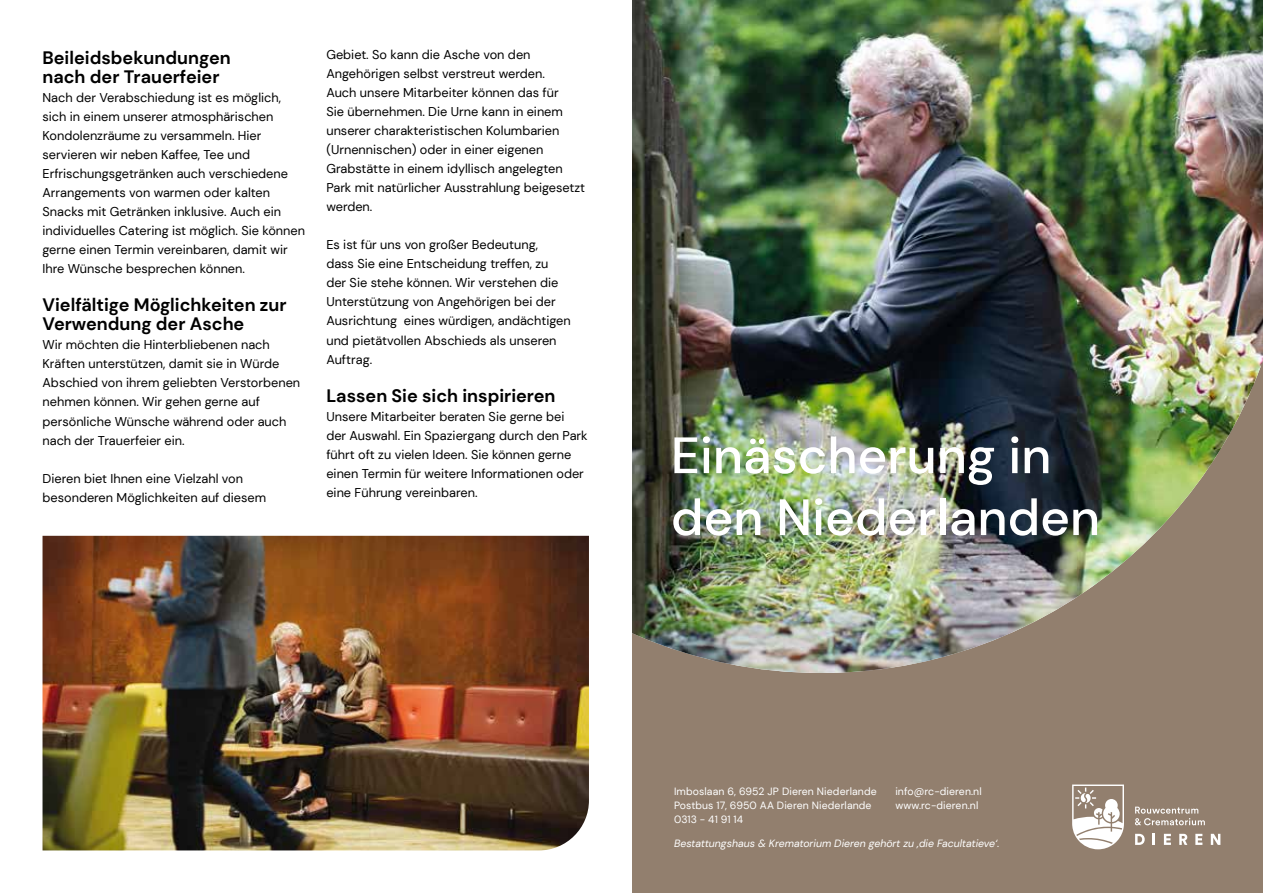
<style>
.page{position:relative;width:1263px;height:893px;background:#fff}
.page>*{position:absolute;margin:0;border:0;box-sizing:border-box;transform-origin:0 0}
.t1{font:500 51px/61.9px "DM Sans";color:#fff}
.t2{font:700 18px/19px "DM Sans";color:#000}
.t3{font:12.75px/19px "DM Sans";color:#000}
.t4{font:10.5px/14.2px "DM Sans";letter-spacing:.01em;color:#fff}
.t5{font:italic 10.5px "DM Sans";color:#fff}
</style>
<div class="page">
<div style="left:631px;top:0;width:632px;height:893px;background:#927f6e"></div>
<svg style="left:1135px;top:807px;width:70px;height:18px"></svg>
<svg style="left:1135px;top:834px;width:10px;height:11px"></svg>
<svg style="left:1153px;top:834px;width:2px;height:11px"></svg>
<svg style="left:1164px;top:834px;width:7px;height:11px"></svg>
<svg style="left:1179px;top:834px;width:8px;height:11px"></svg>
<svg style="left:1195px;top:834px;width:7px;height:11px"></svg>
<svg style="left:1211px;top:834px;width:9px;height:11px"></svg>
<svg style="left:1072px;top:784px;width:52px;height:65px"></svg>
<img style="left:631px;top:0;width:632px;height:673px">
<img style="left:43px;top:536px;width:546px;height:314px">
<h2 class="t2" style="left:43px;top:48px;width:190px">Beileidsbekundungen nach der Trauerfeier</h2>
<p class="t3" style="left:43px;top:88px;width:264px">Nach der Verabschiedung ist es möglich, sich in einem unserer atmosphärischen Kondolenzräume zu versammeln. Hier servieren wir neben Kaffee, Tee und Erfrischungsgetränken auch verschiedene Arrangements von warmen oder kalten Snacks mit Getränken inklusive. Auch ein individuelles Catering ist möglich. Sie können gerne einen Termin vereinbaren, damit wir Ihre Wünsche besprechen können.</p>
<h2 class="t2" style="left:43px;top:295px;width:246px">Vielfältige Möglichkeiten zur<br>Verwendung der Asche</h2>
<p class="t3" style="left:43px;top:335px;width:259px">Wir möchten die Hinterbliebenen nach Kräften unterstützen, damit sie in Würde Abschied von ihrem geliebten Verstorbenen nehmen können. Wir gehen gerne auf persönliche Wünsche während oder auch nach der Trauerfeier ein.</p>
<p class="t3" style="left:43px;top:469px;width:225px">Dieren biet Ihnen eine Vielzahl von besonderen Möglichkeiten auf diesem</p>
<p class="t3" style="left:326px;top:45px;width:260px">Gebiet. So kann die Asche von den Angehörigen selbst verstreut werden.<br>Auch unsere Mitarbeiter können das für<br>Sie übernehmen. Die Urne kann in einem unserer charakteristischen Kolumbarien (Urnennischen) oder in einer eigenen Grabstätte in einem idyllisch angelegten Park mit natürlicher Ausstrahlung beigesetzt werden.</p>
<p class="t3" style="left:326px;top:235px;width:246px">Es ist für uns von großer Bedeutung,<br>dass Sie eine Entscheidung treffen, zu der Sie stehe können. Wir verstehen die Unterstützung von Angehörigen bei der Ausrichtung eines würdigen, andächtigen und pietätvollen Abschieds als unseren Auftrag.</p>
<h2 class="t2" style="left:326px;top:386px;width:231px">Lassen Sie sich inspirieren</h2>
<p class="t3" style="left:326px;top:407px;width:263px">Unsere Mitarbeiter beraten Sie gerne bei der Auswahl. Ein Spaziergang durch den Park führt oft zu vielen Ideen. Sie können gerne einen Termin für weitere Informationen oder eine Führung vereinbaren.</p>
<h1 class="t1" style="left:671px;top:424px;width:431px">Einäscherung in den Niederlanden</h1>
<p class="t4" style="left:674px;top:784px;width:204px">Imboslaan 6, 6952 JP Dieren Niederlande<br>Postbus 17, 6950 AA Dieren Niederlande<br>0313 - 41 91 14</p>
<p class="t4" style="left:895px;top:784px;width:88px">info@rc-dieren.nl www.rc-dieren.nl</p>
<p class="t5" style="left:674px;top:836px;width:327px">Bestattungshaus &amp; Krematorium Dieren gehört zu ‚die Facultatieve‘.</p>
</div>
